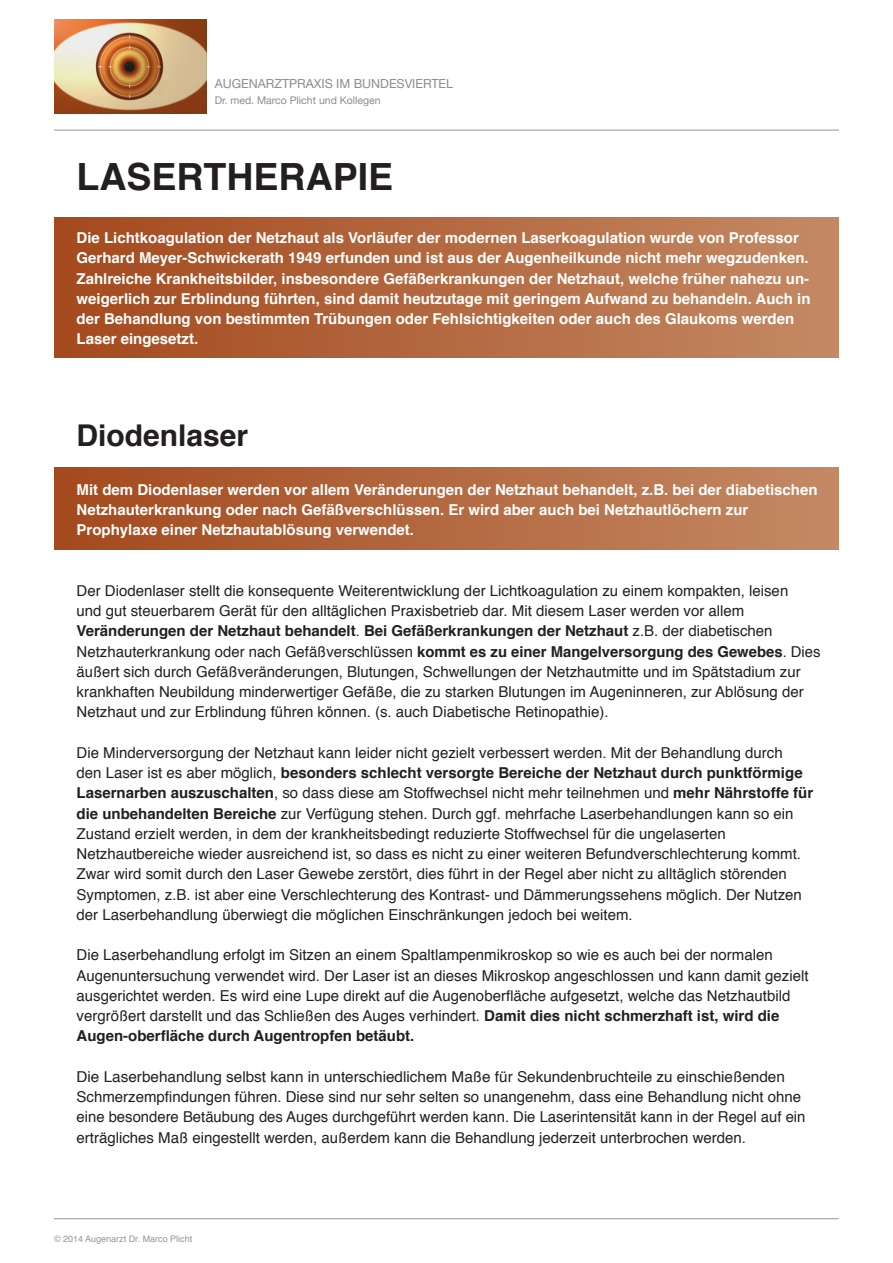
<style>
.page{position:relative;width:893px;height:1263px;background:#fff}
.page>*{position:absolute;margin:0;border:0;box-sizing:border-box;transform-origin:0 0}
.t1{font:700 37.5px "Helvetica";color:#231f20}
.t2{font:700 30px "Helvetica";color:#231f20}
.t3{font:15px/20.2px "Helvetica";color:#231f20}
.t4{font:700 15px/20.2px "Helvetica";color:#fff}
.t5{font:12.45px "Helvetica Neue";color:#8c8c8f}
.t6{font:10.5px "Helvetica Neue";color:#8c8c8f}
.t7{font:9px "Helvetica";color:#939598}
.s1{font-weight:700}
</style>
<div class="page">
<hr style="left:54px;top:1218px;width:784px;height:1px;background:#939598">
<hr style="left:54px;top:130px;width:785px;height:1px;background:#939598">
<img style="left:54px;top:19px;width:152px;height:94px">
<div style="left:54px;top:218px;width:785px;height:139px;background:linear-gradient(to right,#a4491d,#c48a64)"></div>
<div style="left:54px;top:468px;width:785px;height:81px;background:linear-gradient(to right,#a4491d,#c48a64)"></div>
<p class="t5" style="left:215px;top:75px;width:240px">AUGENARZTPRAXIS IM BUNDESVIERTEL</p>
<p class="t6" style="left:215px;top:93px;width:167px">Dr. med. Marco Plicht und Kollegen</p>
<p class="t1" style="left:77px;top:146px;width:318px">LASERTHERAPIE</p>
<p class="t4" style="left:77px;top:228px;width:735px">Die Lichtkoagulation der Netzhaut als Vorläufer der modernen Laserkoagulation wurde von Professor Gerhard Meyer-Schwickerath 1949 erfunden und ist aus der Augenheilkunde nicht mehr wegzudenken.<br>Zahlreiche Krankheitsbilder, insbesondere Gefäßerkrankungen der Netzhaut, welche früher nahezu un&shy;weigerlich zur Erblindung führten, sind damit heutzutage mit geringem Aufwand zu behandeln. Auch in der Behandlung von bestimmten Trübungen oder Fehlsichtigkeiten oder auch des Glaukoms werden Laser eingesetzt.</p>
<p class="t2" style="left:77px;top:411px;width:173px">Diodenlaser</p>
<p class="t4" style="left:77px;top:479px;width:743px">Mit dem Diodenlaser werden vor allem Veränderungen der Netzhaut behandelt, z.B. bei der diabetischen<br>Netzhauterkrankung oder nach Gefäßverschlüssen. Er wird aber auch bei Netzhautlöchern zur<br>Prophylaxe einer Netzhautablösung verwendet.</p>
<p class="t3" style="left:77px;top:581px;width:745px">Der Diodenlaser stellt die konsequente Weiterentwicklung der Lichtkoagulation zu einem kompakten, leisen<br>und gut steuerbarem Gerät für den alltäglichen Praxisbetrieb dar. Mit diesem Laser werden vor allem <span class="s1">Veränderungen der Netzhaut behandelt</span>. <span class="s1">Bei Gefäßerkrankungen der Netzhaut</span> z.B. der diabetischen Netzhauterkrankung oder nach Gefäßverschlüssen <span class="s1">kommt es zu einer Mangelversorgung des Gewebes</span>. Dies äußert sich durch Gefäßveränderungen, Blutungen, Schwellungen der Netzhautmitte und im Spätstadium zur krankhaften Neubildung minderwertiger Gefäße, die zu starken Blutungen im Augeninneren, zur Ablösung der Netzhaut und zur Erblindung führen können. (s. auch Diabetische Retinopathie).</p>
<p class="t3" style="left:77px;top:743px;width:738px">Die Minderversorgung der Netzhaut kann leider nicht gezielt verbessert werden. Mit der Behandlung durch<br>den Laser ist es aber möglich, <span class="s1">besonders schlecht versorgte Bereiche der Netzhaut durch punktförmige Lasernarben auszuschalten</span>, so dass diese am Stoffwechsel nicht mehr teilnehmen und <span class="s1">mehr Nährstoffe für die unbehandelten Bereiche</span> zur Verfügung stehen. Durch ggf. mehrfache Laserbehandlungen kann so ein Zustand erzielt werden, in dem der krankheitsbedingt reduzierte Stoffwechsel für die ungelaserten Netzhautbereiche wieder ausreichend ist, so dass es nicht zu einer weiteren Befundverschlechterung kommt.<br>Zwar wird somit durch den Laser Gewebe zerstört, dies führt in der Regel aber nicht zu alltäglich störenden Symptomen, z.B. ist aber eine Verschlechterung des Kontrast- und Dämmerungssehens möglich. Der Nutzen der Laserbehandlung überwiegt die möglichen Einschränkungen jedoch bei weitem.</p>
<p class="t3" style="left:77px;top:945px;width:733px">Die Laserbehandlung erfolgt im Sitzen an einem Spaltlampenmikroskop so wie es auch bei der normalen Augenuntersuchung verwendet wird. Der Laser ist an dieses Mikroskop angeschlossen und kann damit gezielt ausgerichtet werden. Es wird eine Lupe direkt auf die Augenoberfläche aufgesetzt, welche das Netzhautbild vergrößert darstellt und das Schließen des Auges verhindert. <span class="s1">Damit dies nicht schmerzhaft ist, wird die Augen-oberfläche durch Augentropfen betäubt.</span></p>
<p class="t3" style="left:77px;top:1067px;width:730px">Die Laserbehandlung selbst kann in unterschiedlichem Maße für Sekundenbruchteile zu einschießenden Schmerzempfindungen führen. Diese sind nur sehr selten so unangenehm, dass eine Behandlung nicht ohne eine besondere Betäubung des Auges durchgeführt werden kann. Die Laserintensität kann in der Regel auf ein erträgliches Maß eingestellt werden, außerdem kann die Behandlung jederzeit unterbrochen werden.</p>
<p class="t7" style="left:54px;top:1232px;width:140px">© 2014 Augenarzt Dr. Marco Plicht</p>
</div>
